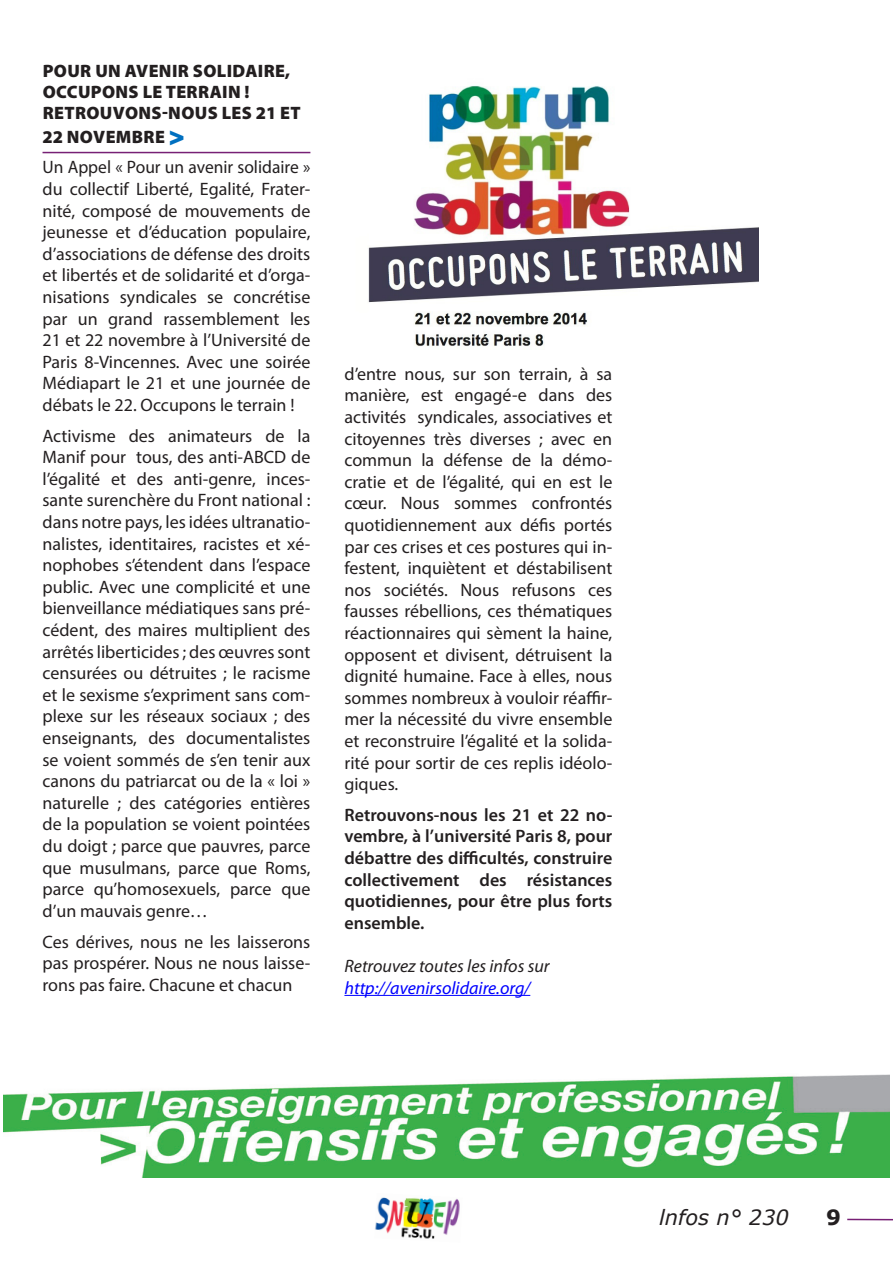
<style>
.page{position:relative;width:893px;height:1263px;background:#fff}
.page>*{position:absolute;margin:0;border:0;box-sizing:border-box;transform-origin:0 0}
.t1{font:italic 21px "Verdana";color:#231f20}
.t2{font:700 21px "Verdana";color:#231f20}
.t3{font:18px/21.6px "Myriad Pro";color:#231f20;text-align:justify}
.t4{font:600 18px/21.6px "Myriad Pro";color:#231f20;text-align:justify}
.inter_titre{font:900 18px/21px "Myriad Pro";letter-spacing:.02em;color:#231f20}
.t5{font:italic 18px "Myriad Pro";color:#00f}
.t6{font:italic 18px "Myriad Pro";color:#231f20}
.s1{font-family:"Gill Sans";font-weight:800;font-size:24px;color:#0070c0}
</style>
<div class="page">
<img style="left:375px;top:1197px;width:85px;height:42px">
<hr style="left:847px;top:1219px;width:46px;height:1px;background:#772075">
<hr style="left:43px;top:152px;width:267px;height:1px;background:#772075">
<hr style="left:344px;top:995px;width:186px;height:1px;background:#00f">
<img style="left:368px;top:85px;width:390px;height:262px">
<img style="left:4px;top:1074px;width:885px;height:104px">
<p class="inter_titre" style="left:43px;top:61px;width:260px">POUR UN AVENIR SOLIDAIRE,<br>OCCUPONS LE TERRAIN !<br>RETROUVONS-NOUS LES 21 ET</p>
<p class="inter_titre" style="left:43px;top:127px;width:144px">22 NOVEMBRE <span class="s1">&gt;</span></p>
<p class="t3" style="left:43px;top:156px;width:269px">Un Appel « Pour un avenir solidaire » du collectif Liberté, Egalité, Frater&shy;nité, composé de mouvements de jeunesse et d’éducation populaire, d’associations de défense des droits et libertés et de solidarité et d’orga&shy;nisations syndicales se concrétise par un grand rassemblement les 21 et 22 novembre à l’Université de Paris 8-Vincennes. Avec une soirée Médiapart le 21 et une journée de débats le 22. Occupons le terrain !</p>
<p class="t3" style="left:43px;top:424px;width:269px">Activisme des animateurs de la Manif pour tous, des anti-ABCD de l’égalité et des anti-genre, inces&shy;sante surenchère du Front national : dans notre pays, les idées ultranatio&shy;nalistes, identitaires, racistes et xé&shy;nophobes s’étendent dans l’espace public. Avec une complicité et une bienveillance médiatiques sans pré&shy;cédent, des maires multiplient des arrêtés liberticides ; des œuvres sont censurées ou détruites ; le racisme et le sexisme s’expriment sans com&shy;plexe sur les réseaux sociaux ; des enseignants, des documentalistes se voient sommés de s’en tenir aux canons du patriarcat ou de la « loi » naturelle ; des catégories entières de la population se voient pointées du doigt ; parce que pauvres, parce que musulmans, parce que Roms, parce qu’homosexuels, parce que d’un mauvais genre…</p>
<p class="t3" style="left:43px;top:930px;width:269px">Ces dérives, nous ne les laisserons pas prospérer. Nous ne nous laisse&shy;rons pas faire. Chacune et chacun</p>
<p class="t3" style="left:344px;top:363px;width:269px">d’entre nous, sur son terrain, à sa manière, est engagé-e dans des activités syndicales, associatives et citoyennes très diverses ; avec en commun la défense de la démo&shy;cratie et de l’égalité, qui en est le cœur. Nous sommes confrontés quotidiennement aux défis portés par ces crises et ces postures qui in&shy;festent, inquiètent et déstabilisent nos sociétés. Nous refusons ces fausses rébellions, ces thématiques réactionnaires qui sèment la haine, opposent et divisent, détruisent la dignité humaine. Face à elles, nous sommes nombreux à vouloir réaffir&shy;mer la nécessité du vivre ensemble et reconstruire l’égalité et la solida&shy;rité pour sortir de ces replis idéolo&shy;giques.</p>
<p class="t4" style="left:344px;top:803px;width:269px">Retrouvons-nous les 21 et 22 no&shy;vembre, à l’université Paris 8, pour débattre des difficultés, construire collectivement des résistances quotidiennes, pour être plus forts ensemble.</p>
<p class="t6" style="left:344px;top:955px;width:207px">Retrouvez toutes les infos sur</p>
<p class="t5" style="left:344px;top:976px;width:187px">http://avenirsolidaire.org/</p>
<p class="t1" style="left:659px;top:1204px;width:131px">lnfos n° 230</p>
<p class="t2" style="left:826px;top:1203px;width:16px">9</p>
</div>
